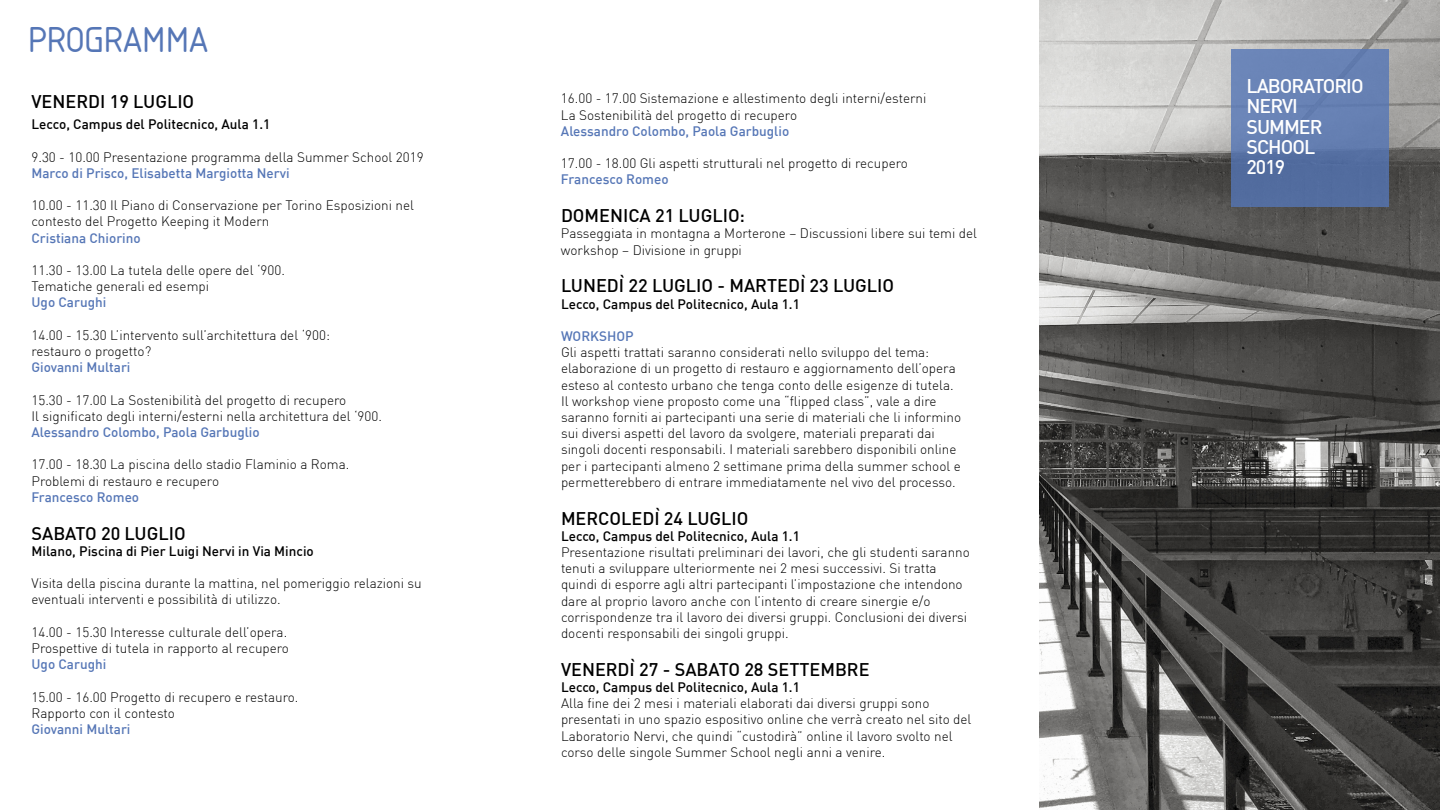
<style>
.page{position:relative;width:1440px;height:810px;background:#fff}
.page>*{position:absolute;margin:0;border:0;box-sizing:border-box;transform-origin:0 0}
.t1{font:37.5px "Isonorm D";letter-spacing:-.025em;color:#5576b6}
.t2{font:500 19.5px/20.2px "DIN";letter-spacing:-.05em;color:#fff}
.t3{font:500 18px "DIN";color:#000}
.t4{font:300 13.5px/16.2px "DIN";color:#000}
.t5{font:500 13.5px "DIN";color:#5576b6}
.t6{font:500 13.5px "DIN";color:#000}
</style>
<div class="page">
<img style="left:1040px;top:0;width:400px;height:810px">
<div style="left:1231px;top:50px;width:157px;height:157px;background:linear-gradient(to bottom,#708abd,#506a9d)"></div>
<h1 class="t1" style="left:27px;top:19px;width:183px">PROGRAMMA</h1>
<h3 class="t3" style="left:32px;top:90px;width:164px">VENERDI 19 LUGLIO</h3>
<p class="t6" style="left:32px;top:116px;width:240px">Lecco, Campus del Politecnico, Aula 1.1</p>
<p class="t4" style="left:32px;top:149px;width:394px">9.30 - 10.00 Presentazione programma della Summer School 2019</p>
<p class="t5" style="left:32px;top:164px;width:260px">Marco di Prisco, Elisabetta Margiotta Nervi</p>
<p class="t4" style="left:32px;top:197px;width:384px">10.00 - 11.30 Il Piano di Conservazione per Torino Esposizioni nel contesto del Progetto Keeping it Modern</p>
<p class="t5" style="left:32px;top:229px;width:111px">Cristiana Chiorino</p>
<p class="t4" style="left:32px;top:262px;width:255px">11.30 - 13.00 La tutela delle opere del ‘900.<br>Tematiche generali ed esempi</p>
<p class="t5" style="left:32px;top:294px;width:76px">Ugo Carughi</p>
<p class="t4" style="left:32px;top:327px;width:300px">14.00 - 15.30 L’intervento sull’architettura del ‘900: restauro o progetto?</p>
<p class="t5" style="left:32px;top:359px;width:100px">Giovanni Multari</p>
<p class="t4" style="left:32px;top:392px;width:352px">15.30 - 17.00 La Sostenibilità del progetto di recupero<br>Il significato degli interni/esterni nella architettura del ‘900.</p>
<p class="t5" style="left:32px;top:424px;width:230px">Alessandro Colombo, Paola Garbuglio</p>
<p class="t4" style="left:32px;top:456px;width:319px">17.00 - 18.30 La piscina dello stadio Flaminio a Roma.<br>Problemi di restauro e recupero</p>
<p class="t5" style="left:32px;top:488px;width:109px">Francesco Romeo</p>
<h3 class="t3" style="left:32px;top:522px;width:156px">SABATO 20 LUGLIO</h3>
<p class="t6" style="left:32px;top:542px;width:284px">Milano, Piscina di Pier Luigi Nervi in Via Mincio</p>
<p class="t4" style="left:32px;top:575px;width:392px">Visita della piscina durante la mattina, nel pomeriggio relazioni su eventuali interventi e possibilità di utilizzo.</p>
<p class="t4" style="left:32px;top:624px;width:259px">14.00 - 15.30 Interesse culturale dell’opera.<br>Prospettive di tutela in rapporto al recupero</p>
<p class="t5" style="left:32px;top:656px;width:76px">Ugo Carughi</p>
<p class="t4" style="left:32px;top:689px;width:268px">15.00 - 16.00 Progetto di recupero e restauro.<br>Rapporto con il contesto</p>
<p class="t5" style="left:32px;top:721px;width:100px">Giovanni Multari</p>
<p class="t4" style="left:561px;top:90px;width:367px">16.00 - 17.00 Sistemazione e allestimento degli interni/esterni<br>La Sostenibilità del progetto di recupero</p>
<p class="t5" style="left:561px;top:122px;width:230px">Alessandro Colombo, Paola Garbuglio</p>
<p class="t4" style="left:561px;top:155px;width:348px">17.00 - 18.00 Gli aspetti strutturali nel progetto di recupero</p>
<p class="t5" style="left:561px;top:171px;width:109px">Francesco Romeo</p>
<h3 class="t3" style="left:561px;top:204px;width:186px">DOMENICA 21 LUGLIO:</h3>
<p class="t4" style="left:561px;top:225px;width:418px">Passeggiata in montagna a Morterone – Discussioni libere sui temi del workshop – Divisione in gruppi</p>
<h3 class="t3" style="left:561px;top:274px;width:335px">LUNEDÌ 22 LUGLIO - MARTEDÌ 23 LUGLIO</h3>
<p class="t6" style="left:561px;top:295px;width:240px">Lecco, Campus del Politecnico, Aula 1.1</p>
<p class="t5" style="left:561px;top:328px;width:74px">WORKSHOP</p>
<p class="t4" style="left:561px;top:344px;width:402px">Gli aspetti trattati saranno considerati nello sviluppo del tema: elaborazione di un progetto di restauro e aggiornamento dell’opera esteso al contesto urbano che tenga conto delle esigenze di tutela.<br>Il workshop viene proposto come una “flipped class”, vale a dire saranno forniti ai partecipanti una serie di materiali che li informino sui diversi aspetti del lavoro da svolgere, materiali preparati dai singoli docenti responsabili. I materiali sarebbero disponibili online per i partecipanti almeno 2 settimane prima della summer school e permetterebbero di entrare immediatamente nel vivo del processo.</p>
<h3 class="t3" style="left:561px;top:507px;width:189px">MERCOLEDÌ 24 LUGLIO</h3>
<p class="t6" style="left:561px;top:527px;width:240px">Lecco, Campus del Politecnico, Aula 1.1</p>
<p class="t4" style="left:561px;top:544px;width:410px">Presentazione risultati preliminari dei lavori, che gli studenti saranno tenuti a sviluppare ulteriormente nei 2 mesi successivi. Si tratta quindi di esporre agli altri partecipanti l’impostazione che intendono dare al proprio lavoro anche con l’intento di creare sinergie e/o corrispondenze tra il lavoro dei diversi gruppi. Conclusioni dei diversi docenti responsabili dei singoli gruppi.</p>
<h3 class="t3" style="left:561px;top:658px;width:310px">VENERDÌ 27 - SABATO 28 SETTEMBRE</h3>
<p class="t6" style="left:561px;top:679px;width:240px">Lecco, Campus del Politecnico, Aula 1.1</p>
<p class="t4" style="left:561px;top:695px;width:412px">Alla fine dei 2 mesi i materiali elaborati dai diversi gruppi sono presentati in uno spazio espositivo online che verrà creato nel sito del Laboratorio Nervi, che quindi “custodirà” online il lavoro svolto nel corso delle singole Summer School negli anni a venire.</p>
<h2 class="t2" style="left:1246px;top:75px;width:119px">LABORATORIO<br>NERVI<br>SUMMER<br>SCHOOL<br>2019</h2>
</div>
